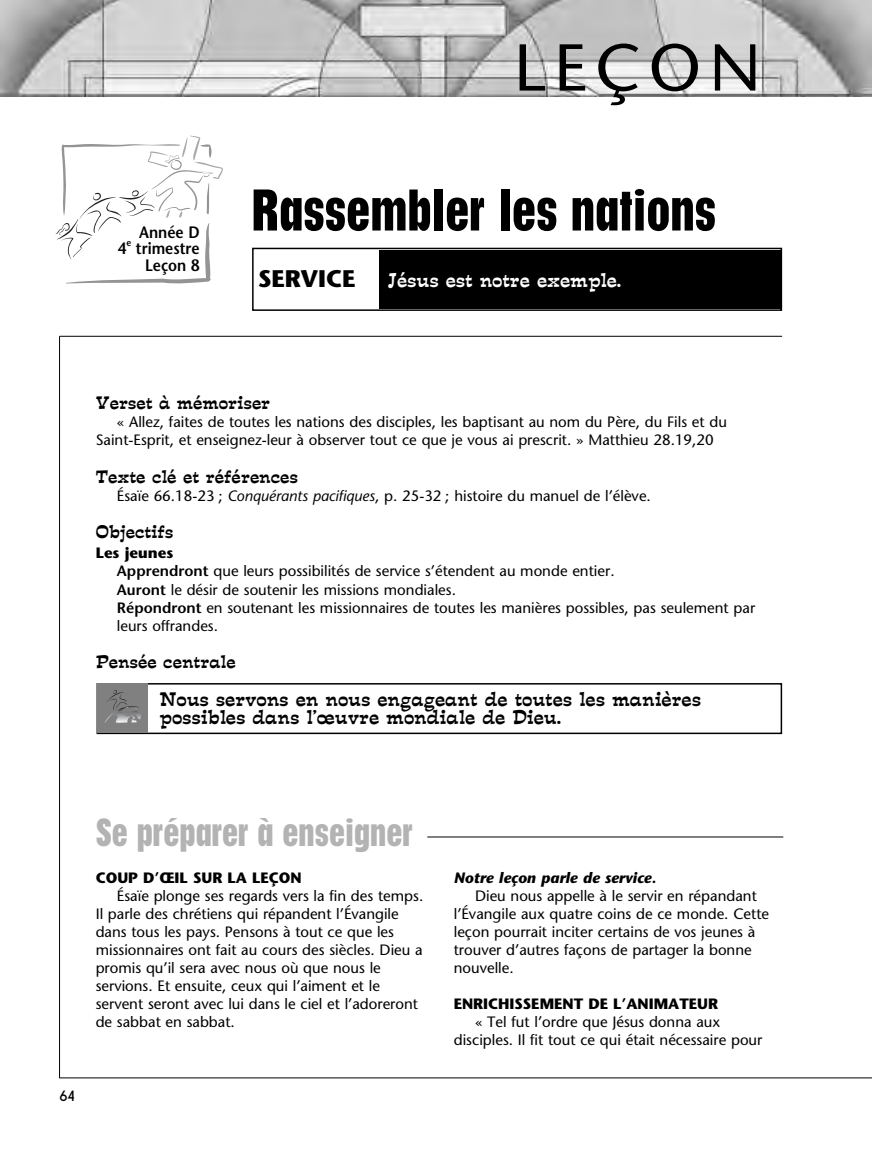
<style>
.page{position:relative;width:872px;height:1149px;background:#fff}
.page>*{position:absolute;margin:0;border:0;box-sizing:border-box;transform-origin:0 0}
.t1{font:66px "Stone Sans";letter-spacing:.125em;color:#000}
.t2{font:700 condensed 54px "Placard";color:#000}
.t3{font:700 condensed 36px "Placard";color:#b3b3b3}
.t4{font:700 24px "Stone Sans";color:#000}
.t5{font:18px/18px "Estro Font";color:#000}
.t6{font:18px "Estro Font";color:#fff}
.t7{font:16.5px "Estro Font";color:#000}
.t8{font:600 16.5px/16.5px "Stone Sans";color:#000;text-align:center;scale:.9 1}
.t9{font:15px/18px "Stone Sans";color:#000}
.t10{font:700 15px "Stone Sans";color:#000}
.t11{font:italic 700 15px "Stone Sans";color:#000}
.t12{font:700 15px "New Garden";color:#000}
.t13{font:600 9.9px "Stone Sans";color:#000;scale:.9 1}
.s1{font-style:italic}
.s2{font-weight:700}
.s3{font-weight:600}
</style>
<div class="page">
<div style="left:379px;top:250px;width:403px;height:59px;background:#000"></div>
<img style="left:0;top:0;width:872px;height:96px">
<svg style="left:55px;top:136px;width:168px;height:148px"></svg>
<div style="left:252px;top:248px;width:530px;height:63px;border:2px solid #000"></div>
<hr style="left:60px;top:336px;width:722px;height:1px;background:#000">
<hr style="left:59px;top:336px;width:1px;height:741px;background:#000">
<hr style="left:60px;top:1077px;width:812px;height:1px;background:#000">
<hr style="left:427px;top:836px;width:356px;height:1px;background:#000">
<div style="left:97px;top:682px;width:685px;height:51px;border:2px solid #000"></div>
<div style="left:97px;top:683px;width:51px;height:49px;background:#808080"></div>
<svg style="left:105px;top:690px;width:36px;height:32px"></svg>
<p class="t8" style="left:139px;top:225px;width:69px">Année D</p>
<p class="t8" style="left:118px;top:242px;width:11px">4</p>
<p class="t13" style="left:126px;top:238px;width:7px">e</p>
<p class="t8" style="left:136px;top:242px;width:72px">trimestre<br>Leçon 8</p>
<h1 class="t1" style="left:514px;top:42px;width:248px">LEÇON</h1>
<h2 class="t2" style="left:252px;top:189px;width:465px">Rassembler les nations</h2>
<h3 class="t4" style="left:258px;top:269px;width:99px">SERVICE</h3>
<p class="t6" style="left:388px;top:270px;width:234px">Jésus est notre exemple.</p>
<p class="t7" style="left:96px;top:393px;width:176px">Verset à mémoriser</p>
<p class="t9" style="left:96px;top:414px;width:633px;text-indent:21px">« Allez, faites de toutes les nations des disciples, les baptisant au nom du Père, du Fils et du<br>Saint-Esprit, et enseignez-leur à observer tout ce que je vous ai prescrit. » Matthieu 28.19,20</p>
<p class="t7" style="left:96px;top:467px;width:204px">Texte clé et références</p>
<p class="t9" style="left:117px;top:488px;width:535px">Ésaïe 66.18-23 ; <span class="s1">Conquérants pacifiques</span>, p. 25-32 ; histoire du manuel de l’élève.</p>
<p class="t7" style="left:96px;top:522px;width:79px">Objectifs</p>
<p class="t9" style="left:117px;top:545px;width:640px;text-indent:-21px"><span class="s2">Les jeunes<br></span><span class="s3">Apprendront</span> que leurs possibilités de service s’étendent au monde entier.<br><span class="s3">Auront</span> le désir de soutenir les missions mondiales.<br><span class="s3">Répondront</span> en soutenant les missionnaires de toutes les manières possibles, pas seulement par leurs offrandes.</p>
<p class="t7" style="left:96px;top:652px;width:141px">Pensée centrale</p>
<p class="t5" style="left:160px;top:690px;width:543px">Nous servons en nous engageant de toutes les manières possibles dans l’œuvre mondiale de Dieu.</p>
<h3 class="t3" style="left:96px;top:818px;width:319px">Se préparer à enseigner</h3>
<p class="t10" style="left:96px;top:871px;width:207px">COUP D’ŒIL SUR LA LEÇON</p>
<p class="t9" style="left:96px;top:887px;width:329px;text-indent:21px">Ésaïe plonge ses regards vers la fin des temps.<br>Il parle des chrétiens qui répandent l’Évangile dans tous les pays. Pensons à tout ce que les missionnaires ont fait au cours des siècles. Dieu a promis qu’il sera avec nous où que nous le servions. Et ensuite, ceux qui l’aiment et le servent seront avec lui dans le ciel et l’adoreront de sabbat en sabbat.</p>
<p class="t12" style="left:60px;top:1086px;width:17px">64</p>
<p class="t11" style="left:454px;top:871px;width:204px">Notre leçon parle de service.</p>
<p class="t9" style="left:454px;top:887px;width:317px;text-indent:21px">Dieu nous appelle à le servir en répandant l’Évangile aux quatre coins de ce monde. Cette leçon pourrait inciter certains de vos jeunes à trouver d’autres façons de partager la bonne nouvelle.</p>
<p class="t10" style="left:454px;top:997px;width:266px">ENRICHISSEMENT DE L’ANIMATEUR</p>
<p class="t9" style="left:454px;top:1013px;width:310px;text-indent:21px">« Tel fut l’ordre que Jésus donna aux disciples. Il fit tout ce qui était nécessaire pour</p>
</div>
